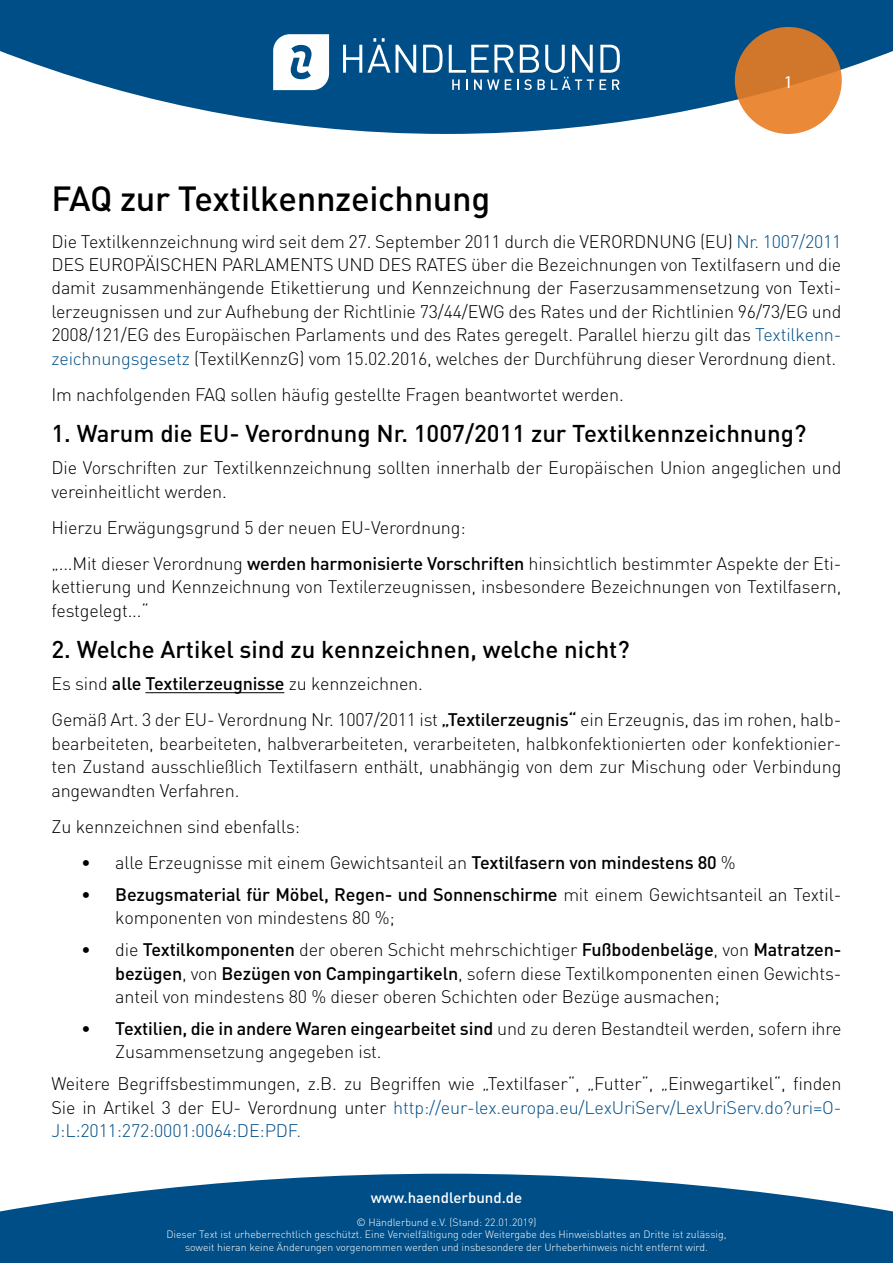
<style>
.page{position:relative;width:893px;height:1263px;background:#fff}
.page>*{position:absolute;margin:0;border:0;box-sizing:border-box;transform-origin:0 0}
.t1{font:500 34.5px "DIN Pro";letter-spacing:-.01em;color:#000}
.t2{font:500 24px "DIN Pro";color:#000}
.t3{font:300 18px/23.4px "DIN Pro";letter-spacing:-.01em;color:#000}
.t4{font:18px "Myriad Pro";color:#fff}
.t5{font:500 15px "DIN Pro";color:#fff}
.t6{font:300 10.5px/12.6px "DIN Pro";color:#fff;text-align:center}
.s1{color:#004e87}
.s2{font-weight:500}
</style>
<div class="page">
<svg style="left:0;top:0;width:893px;height:134px;fill:#004e87"></svg>
<svg style="left:735px;top:27px;width:107px;height:107px;background:#da7f31"></svg>
<svg style="left:343px;top:38px;width:47px;height:35px"></svg>
<svg style="left:396px;top:45px;width:20px;height:28px"></svg>
<svg style="left:423px;top:45px;width:20px;height:28px"></svg>
<svg style="left:600px;top:45px;width:20px;height:28px"></svg>
<svg style="left:449px;top:45px;width:145px;height:45px"></svg>
<svg style="left:600px;top:79px;width:6px;height:11px"></svg>
<svg style="left:612px;top:79px;width:8px;height:11px"></svg>
<svg style="left:273px;top:34px;width:56px;height:56px"></svg>
<svg style="left:0;top:1174px;width:893px;height:89px;background:#226697"></svg>
<hr style="left:145px;top:692px;width:139px;height:1px;background:#000">
<h1 class="t1" style="left:52px;top:175px;width:440px">FAQ zur Textilkennzeichnung</h1>
<p class="t4" style="left:784px;top:71px;width:11px">1</p>
<p class="t3" style="left:52px;top:229px;width:791px;text-align:justify">Die Textilkennzeichnung wird seit dem 27. September 2011 durch die VERORDNUNG (EU) <span class="s1">Nr. 1007/2011<br></span>DES EUROPÄISCHEN PARLAMENTS UND DES RATES über die Bezeichnungen von Textilfasern und die damit zusammenhängende Etikettierung und Kennzeichnung der Faserzusammensetzung von Texti&shy;lerzeugnissen und zur Aufhebung der Richtlinie 73/44/EWG des Rates und der Richtlinien 96/73/EG und 2008/121/EG des Europäischen Parlaments und des Rates geregelt. Parallel hierzu gilt das <span class="s1">Textilkenn&shy;zeichnungsgesetz</span> (TextilKennzG) vom 15.02.2016, welches der Durchführung dieser Verordnung dient.</p>
<p class="t3" style="left:52px;top:382px;width:574px">Im nachfolgenden FAQ sollen häufig gestellte Fragen beantwortet werden.</p>
<h2 class="t2" style="left:52px;top:417px;width:756px">1. Warum die EU- Verordnung Nr. 1007/2011 zur Textilkennzeichnung?</h2>
<p class="t3" style="left:52px;top:455px;width:791px">Die Vorschriften zur Textilkennzeichnung sollten innerhalb der Europäischen Union angeglichen und vereinheitlicht werden.</p>
<p class="t3" style="left:52px;top:508px;width:791px;line-height:36.2px">Hierzu Erwägungsgrund 5 der neuen EU-Verordnung:<br>„...Mit dieser Verordnung <span class="s2">werden harmonisierte Vorschriften</span> hinsichtlich bestimmter Aspekte der Eti-</p>
<p class="t3" style="left:52px;top:574px;width:791px">kettierung und Kennzeichnung von Textilerzeugnissen, insbesondere Bezeichnungen von Textilfasern, festgelegt...“</p>
<h2 class="t2" style="left:52px;top:633px;width:580px">2. Welche Artikel sind zu kennzeichnen, welche nicht?</h2>
<p class="t3" style="left:52px;top:665px;width:791px;line-height:36.2px">Es sind <span class="s2">alle Textilerzeugnisse</span> zu kennzeichnen.<br>Gemäß Art. 3 der EU- Verordnung Nr. 1007/2011 ist <span class="s2">„Textilerzeugnis“</span> ein Erzeugnis, das im rohen, halb-</p>
<p class="t3" style="left:52px;top:731px;width:791px;text-align:justify">bearbeiteten, bearbeiteten, halbverarbeiteten, verarbeiteten, halbkonfektionierten oder konfektionier&shy;ten Zustand ausschließlich Textilfasern enthält, unabhängig von dem zur Mischung oder Verbindung angewandten Verfahren.</p>
<p class="t3" style="left:52px;top:814px;width:250px">Zu kennzeichnen sind ebenfalls:</p>
<p class="t3" style="left:81px;top:850px;width:656px">• alle Erzeugnisse mit einem Gewichtsanteil an <span class="s2">Textilfasern von mindestens 80</span> %</p>
<p class="t3" style="left:115px;top:882px;width:728px;text-indent:-34px">• <span class="s2">Bezugsmaterial für Möbel, Regen- und Sonnenschirme</span> mit einem Gewichtsanteil an Textil&shy;komponenten von mindestens 80 %;</p>
<p class="t3" style="left:115px;top:937px;width:728px;text-align:justify;text-indent:-34px">• die <span class="s2">Textilkomponenten</span> der oberen Schicht mehrschichtiger <span class="s2">Fußbodenbeläge</span>, von <span class="s2">Matratzen&shy;bezügen</span>, von <span class="s2">Bezügen von Campingartikeln</span>, sofern diese Textilkomponenten einen Gewichts&shy;anteil von mindestens 80 % dieser oberen Schichten oder Bezüge ausmachen;</p>
<p class="t3" style="left:115px;top:1016px;width:728px;text-indent:-34px">• <span class="s2">Textilien, die in andere Waren eingearbeitet sind</span> und zu deren Bestandteil werden, sofern ihre<br>Zusammensetzung angegeben ist.</p>
<p class="t3" style="left:52px;top:1071px;width:791px;text-align:justify">Weitere Begriffsbestimmungen, z.B. zu Begriffen wie „Textilfaser“, „Futter“, „Einwegartikel“, finden Sie in Artikel 3 der EU- Verordnung unter <span class="s1">http://eur-lex.europa.eu/LexUriServ/LexUriServ.do?uri=O-J:L:2011:272:0001:0064:DE:PDF.</span></p>
<p class="t5" style="left:371px;top:1187px;width:153px">www.haendlerbund.de</p>
<p class="t6" style="left:166px;top:1215px;width:562px">© Händlerbund e.V. (Stand: 22.01.2019)<br>Dieser Text ist urheberrechtlich geschützt. Eine Vervielfältigung oder Weitergabe des Hinweisblattes an Dritte ist zulässig, soweit hieran keine Änderungen vorgenommen werden und insbesondere der Urheberhinweis nicht entfernt wird.</p>
</div>
